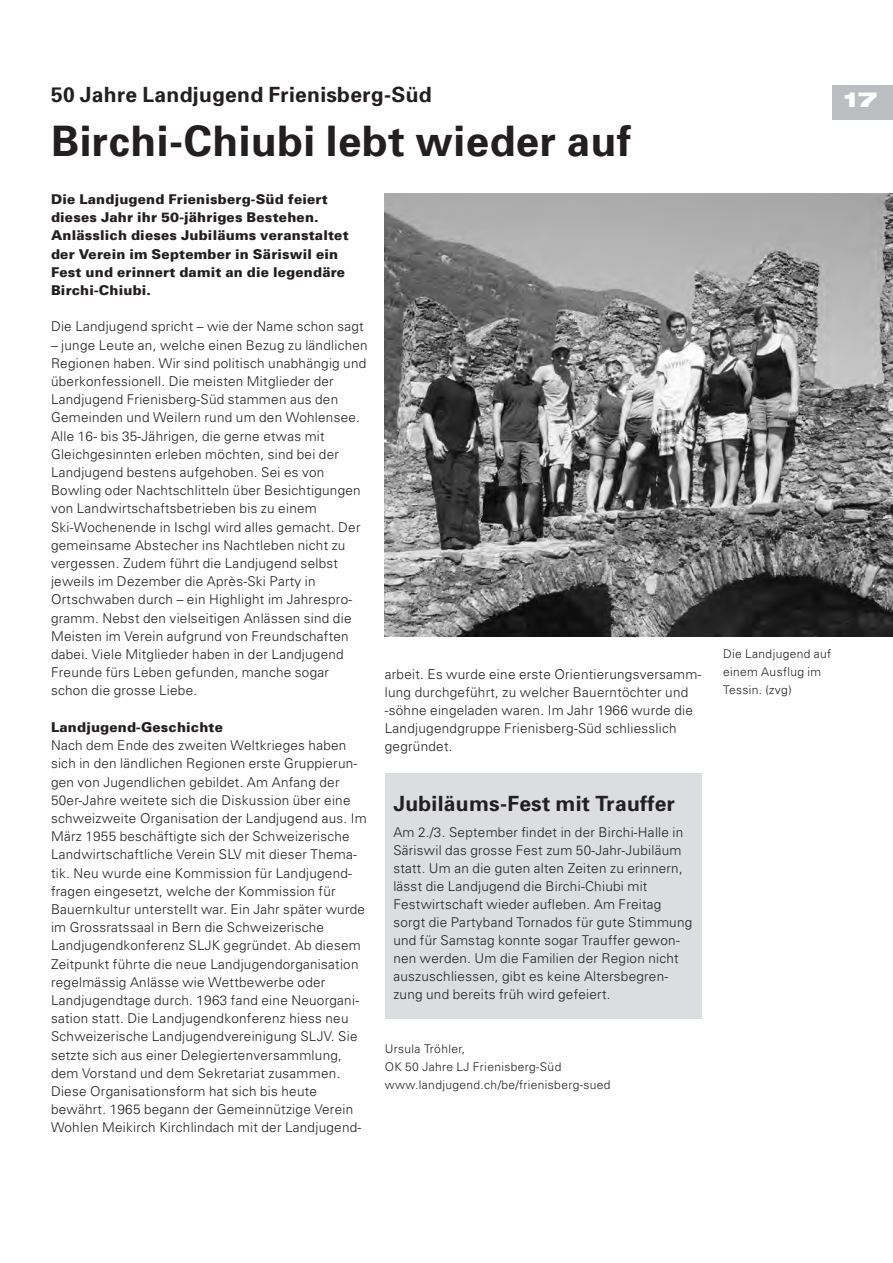
<style>
.page{position:relative;width:893px;height:1263px;background:#fff}
.page>*{position:absolute;margin:0;border:0;box-sizing:border-box;transform-origin:0 0}
.t1{font:700 42px "Univers";letter-spacing:.015em;color:#231f20}
.t2{font:700 21px "Univers";letter-spacing:.015em;color:#231f20}
.t3{font:900 expanded 21px "Helvetica Neue LT Com";color:#fff}
.t4{font:300 13.5px/18.1px "Univers";letter-spacing:.02em;color:#231f20}
.t5{font:900 13.5px/18.1px "Univers";letter-spacing:.015em;color:#231f20}
.t6{font:300 12px/18px "Univers";letter-spacing:.03em;color:#231f20}
</style>
<div class="page">
<div style="left:385px;top:773px;width:317px;height:245px;background:#dcdddf"></div>
<div style="left:832px;top:85px;width:61px;height:35px;background:#bcbdc0"></div>
<img style="left:385px;top:193px;width:508px;height:444px">
<h2 class="t2" style="left:51px;top:81px;width:382px">50 Jahre Landjugend Frienisberg-Süd</h2>
<h1 class="t1" style="left:51px;top:114px;width:582px">Birchi-Chiubi lebt wieder auf</h1>
<p class="t5" style="left:51px;top:190px;width:299px">Die Landjugend Frienisberg-Süd feiert dieses Jahr ihr 50-jähriges Bestehen.<br>Anlässlich dieses Jubiläums veranstaltet der Verein im September in Säriswil ein Fest und erinnert damit an die legendäre Birchi-Chiubi.</p>
<p class="t4" style="left:51px;top:317px;width:314px">Die Landjugend spricht – wie der Name schon sagt</p>
<p class="t4" style="left:51px;top:335px;width:318px">– junge Leute an, welche einen Bezug zu ländlichen Regionen haben. Wir sind politisch unabhängig und überkonfessionell. Die meisten Mitglieder der Landjugend Frienisberg-Süd stammen aus den Gemeinden und Weilern rund um den Wohlensee.<br>Alle 16- bis 35-Jährigen, die gerne etwas mit Gleichgesinnten erleben möchten, sind bei der Landjugend bestens aufgehoben. Sei es von Bowling oder Nachtschlitteln über Besichtigungen von Landwirtschaftsbetrieben bis zu einem Ski-Wochenende in Ischgl wird alles gemacht. Der gemeinsame Abstecher ins Nachtleben nicht zu vergessen. Zudem führt die Landjugend selbst jeweils im Dezember die Après-Ski Party in Ortschwaben durch – ein Highlight im Jahrespro&shy;gramm. Nebst den vielseitigen Anlässen sind die Meisten im Verein aufgrund von Freundschaften dabei. Viele Mitglieder haben in der Landjugend Freunde fürs Leben gefunden, manche sogar schon die grosse Liebe.</p>
<p class="t5" style="left:51px;top:718px;width:174px">Landjugend-Geschichte</p>
<p class="t4" style="left:51px;top:736px;width:317px">Nach dem Ende des zweiten Weltkrieges haben sich in den ländlichen Regionen erste Gruppierun&shy;gen von Jugendlichen gebildet. Am Anfang der 50er-Jahre weitete sich die Diskussion über eine schweizweite Organisation der Landjugend aus. Im März 1955 beschäftigte sich der Schweizerische Landwirtschaftliche Verein SLV mit dieser Thema&shy;tik. Neu wurde eine Kommission für Landjugend&shy;fragen eingesetzt, welche der Kommission für Bauernkultur unterstellt war. Ein Jahr später wurde im Grossratssaal in Bern die Schweizerische Landjugendkonferenz SLJK gegründet. Ab diesem Zeitpunkt führte die neue Landjugendorganisation regelmässig Anlässe wie Wettbewerbe oder Landjugendtage durch. 1963 fand eine Neuorgani&shy;sation statt. Die Landjugendkonferenz hiess neu Schweizerische Landjugendvereinigung SLJV. Sie setzte sich aus einer Delegiertenversammlung, dem Vorstand und dem Sekretariat zusammen.<br>Diese Organisationsform hat sich bis heute bewährt. 1965 begann der Gemeinnützige Verein Wohlen Meikirch Kirchlindach mit der Landjugend-</p>
<p class="t4" style="left:385px;top:664px;width:318px">arbeit. Es wurde eine erste Orientierungsversamm&shy;lung durchgeführt, zu welcher Bauerntöchter und -söhne eingeladen waren. Im Jahr 1966 wurde die Landjugendgruppe Frienisberg-Süd schliesslich gegründet.</p>
<h2 class="t2" style="left:393px;top:790px;width:283px">Jubiläums-Fest mit Trauffer</h2>
<p class="t4" style="left:393px;top:823px;width:300px">Am 2./3. September findet in der Birchi-Halle in Säriswil das grosse Fest zum 50-Jahr-Jubiläum statt. Um an die guten alten Zeiten zu erinnern, lässt die Landjugend die Birchi-Chiubi mit Festwirtschaft wieder aufleben. Am Freitag sorgt die Partyband Tornados für gute Stimmung und für Samstag konnte sogar Trauffer gewon&shy;nen werden. Um die Familien der Region nicht auszuschliessen, gibt es keine Altersbegren&shy;zung und bereits früh wird gefeiert.</p>
<p class="t6" style="left:385px;top:1039px;width:227px">Ursula Tröhler,<br>OK 50 Jahre LJ Frienisberg-Süd www.landjugend.ch/be/frienisberg-sued</p>
<h2 class="t3" style="left:843px;top:86px;width:35px">17</h2>
<p class="t6" style="left:723px;top:645px;width:110px">Die Landjugend auf einem Ausflug im<br>Tessin. (zvg)</p>
</div>
